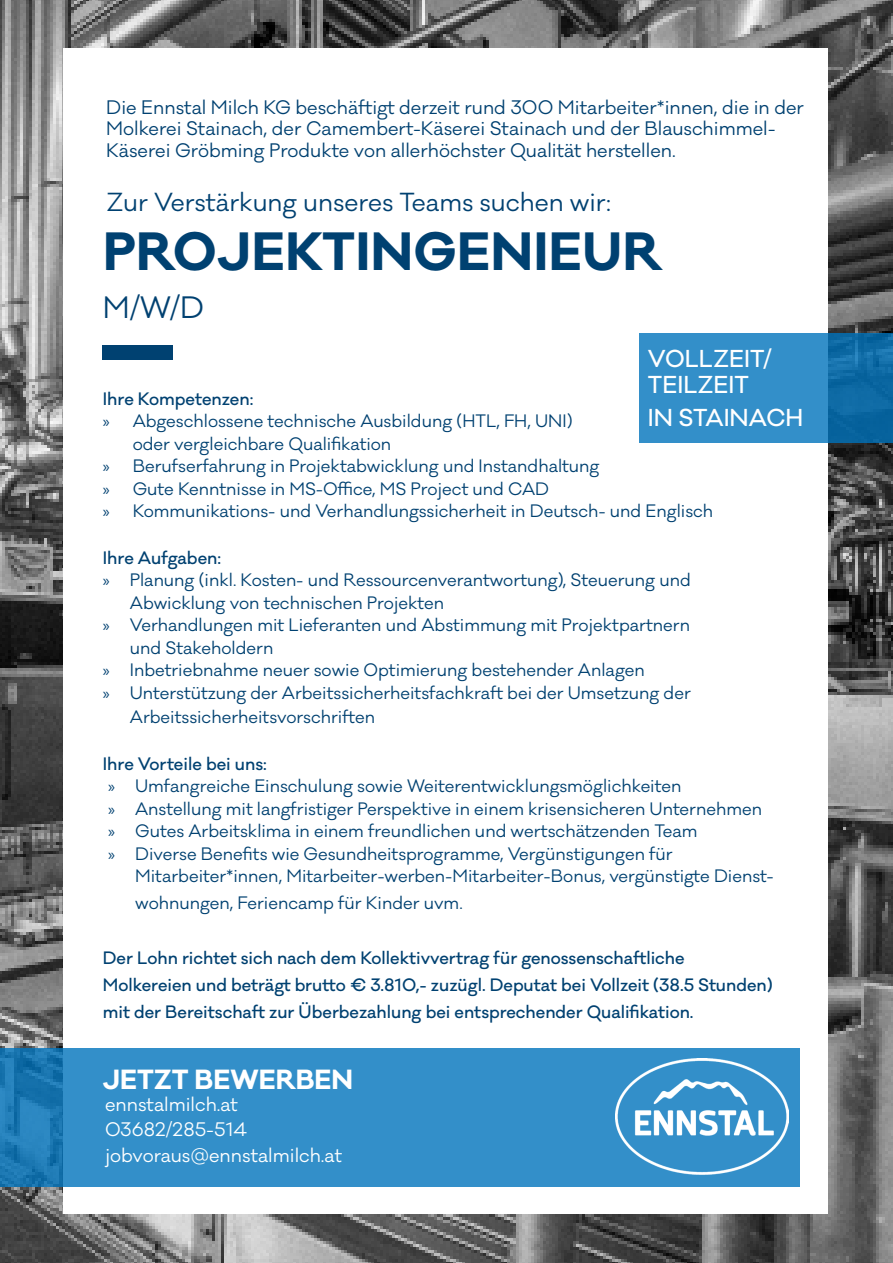
<style>
.page{position:relative;width:893px;height:1263px;background:#fff}
.page>*{position:absolute;margin:0;border:0;box-sizing:border-box;transform-origin:0 0}
.Einf__Abs{font:700 49.5px "Galano Classic";letter-spacing:.01em;color:#004171}
.t1{font:28.5px "Galano Classic";color:#004171}
.t2{font:700 25.5px "Galano Classic";color:#fff}
.t3{font:24px "Galano Classic";color:#004171}
.t4{font:500 22.5px/25.5px "Galano Classic";color:#fff}
.Einf__Abs-2{font:18px/21.6px "Galano Classic";color:#004171}
.Einf__Abs-3{font:18px/25.5px "Galano Classic";color:#fff}
.t5{font:16.5px/22.5px "Galano Classic";color:#004171}
.t6{font:500 16.5px/27.2px "Galano Classic";color:#004171}
.s1{font-family:"Myriad Pro"}
</style>
<div class="page">
<img style="left:0;top:0;width:893px;height:1263px">
<div style="left:63px;top:49px;width:765px;height:1165px;background:#fff"></div>
<svg style="left:0;top:1048px;width:799px;height:138px;background:#308cc6"></svg>
<div style="left:103px;top:345px;width:70px;height:15px;background:#004171"></div>
<svg style="left:640px;top:333px;width:253px;height:109px;background:#2985bf"></svg>
<img style="left:615px;top:1058px;width:173px;height:118px">
<p class="Einf__Abs-2" style="left:106px;top:96px;width:699px">Die Ennstal Milch KG beschäftigt derzeit rund 300 Mitarbeiter*innen, die in der<br>Molkerei Stainach, der Camembert-Käserei Stainach und der Blauschimmel-<br>Käserei Gröbming Produkte von allerhöchster Qualität herstellen.</p>
<p class="t3" style="left:106px;top:186px;width:506px">Zur Verstärkung unseres Teams suchen wir:</p>
<p class="Einf__Abs" style="left:103px;top:219px;width:560px">PROJEKTINGENIEUR</p>
<p class="t1" style="left:103px;top:289px;width:103px">M/W/D</p>
<p class="t4" style="left:648px;top:346px;width:126px">VOLLZEIT/<br>TEILZEIT</p>
<p class="t4" style="left:648px;top:405px;width:157px">IN STAINACH</p>
<p class="t6" style="left:103px;top:385px;width:152px">Ihre Kompetenzen:</p>
<p class="t5" style="left:133px;top:410px;width:441px;text-indent:-30px"><span class="s1">»</span> Abgeschlossene technische Ausbildung (HTL, FH, UNI) oder vergleichbare Qualifikation</p>
<p class="t5" style="left:103px;top:455px;width:498px"><span class="s1">»</span> Berufserfahrung in Projektabwicklung und Instandhaltung</p>
<p class="t5" style="left:103px;top:477px;width:448px"><span class="s1">»</span> Gute Kenntnisse in MS-Office, MS Project und CAD</p>
<p class="t5" style="left:103px;top:500px;width:612px"><span class="s1">»</span> Kommunikations- und Verhandlungssicherheit in Deutsch- und Englisch</p>
<p class="t6" style="left:103px;top:544px;width:120px">Ihre Aufgaben:</p>
<p class="t5" style="left:130px;top:569px;width:562px;text-indent:-27px"><span class="s1">»</span> Planung (inkl. Kosten- und Ressourcenverantwortung), Steuerung und<br>Abwicklung von technischen Projekten</p>
<p class="t5" style="left:130px;top:614px;width:562px;text-indent:-27px"><span class="s1">»</span> Verhandlungen mit Lieferanten und Abstimmung mit Projektpartnern und Stakeholdern</p>
<p class="t5" style="left:103px;top:659px;width:543px"><span class="s1">»</span> Inbetriebnahme neuer sowie Optimierung bestehender Anlagen</p>
<p class="t5" style="left:130px;top:681px;width:562px;line-height:24px;text-indent:-27px"><span class="s1">»</span> Unterstützung der Arbeitssicherheitsfachkraft bei der Umsetzung der<br>Arbeitssicherheitsvorschriften</p>
<p class="t6" style="left:103px;top:750px;width:166px">Ihre Vorteile bei uns:</p>
<p class="t5" style="left:108px;top:775px;width:575px"><span class="s1">»</span> Umfangreiche Einschulung sowie Weiterentwicklungsmöglichkeiten</p>
<p class="t5" style="left:108px;top:797px;width:655px"><span class="s1">»</span> Anstellung mit langfristiger Perspektive in einem krisensicheren Unternehmen</p>
<p class="t5" style="left:108px;top:820px;width:591px"><span class="s1">»</span> Gutes Arbeitsklima in einem freundlichen und wertschätzenden Team</p>
<p class="t5" style="left:135px;top:842px;width:640px;text-indent:-27px"><span class="s1">»</span> Diverse Benefits wie Gesundheitsprogramme, Vergünstigungen für<br>Mitarbeiter*innen, Mitarbeiter-werben-Mitarbeiter-Bonus, vergünstigte Dienst-</p>
<p class="t5" style="left:135px;top:892px;width:329px">wohnungen, Feriencamp für Kinder uvm.</p>
<p class="t6" style="left:103px;top:944px;width:583px">Der Lohn richtet sich nach dem Kollektivvertrag für genossenschaftliche</p>
<p class="t6" style="left:103px;top:971px;width:671px">Molkereien und beträgt brutto € 3.810,- zuzügl. Deputat bei Vollzeit (38.5 Stunden) mit der Bereitschaft zur Überbezahlung bei entsprechender Qualifikation.</p>
<p class="t2" style="left:103px;top:1062px;width:252px">JETZT BEWERBEN</p>
<p class="Einf__Abs-3" style="left:105px;top:1092px;width:238px">ennstalmilch.at<br>03682/285-514 jobvoraus@ennstalmilch.at</p>
</div>
